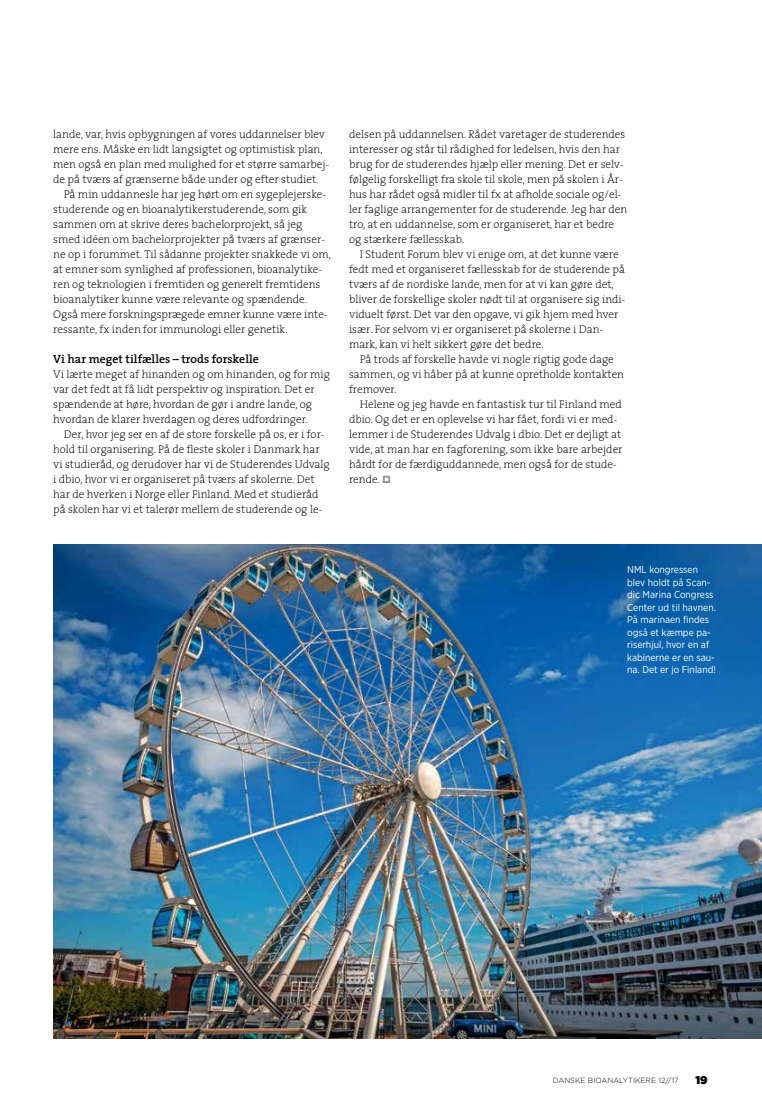
<style>
.page{position:relative;width:762px;height:1117px;background:#fff}
.page>*{position:absolute;margin:0;border:0;box-sizing:border-box;transform-origin:0 0}
.t1{font:600 11.88px "The Serif";color:#000}
.t2{font:200 11.25px/15px "The Serif";color:#000}
.t3{font:900 11.25px "Gotham";color:#000}
.t4{font:10px/12.5px "Gotham Narrow";color:#fff}
.t5{font:300 7.5px "Gotham";color:#000}
</style>
<div class="page">
<img style="left:53px;top:544px;width:709px;height:494px">
<p class="t2" style="left:53px;top:126px;width:273px">lande, var, hvis opbygningen af vores uddannelser blev</p>
<p class="t2" style="left:53px;top:141px;width:271px">mere ens. Måske en lidt langsigtet og optimistisk plan,</p>
<p class="t2" style="left:53px;top:156px;width:278px">men også en plan med mulighed for et større samarbej-</p>
<p class="t2" style="left:53px;top:171px;width:267px">de på tværs af grænserne både under og efter studiet.</p>
<p class="t2" style="left:64px;top:186px;width:264px">På min uddannesle har jeg hørt om en sygeplejerske-</p>
<p class="t2" style="left:53px;top:201px;width:255px">studerende og en bioanalytikerstuderende, som gik</p>
<p class="t2" style="left:53px;top:216px;width:251px">sammen om at skrive deres bachelorprojekt, så jeg</p>
<p class="t2" style="left:53px;top:231px;width:273px">smed idéen om bachelorprojekter på tværs af grænser-</p>
<p class="t2" style="left:53px;top:246px;width:279px">ne op i forummet. Til sådanne projekter snakkede vi om,</p>
<p class="t2" style="left:53px;top:261px;width:271px">at emner som synlighed af professionen, bioanalytike-</p>
<p class="t2" style="left:53px;top:276px;width:269px">ren og teknologien i fremtiden og generelt fremtidens</p>
<p class="t2" style="left:53px;top:291px;width:255px">bioanalytiker kunne være relevante og spændende.</p>
<p class="t2" style="left:53px;top:306px;width:276px">Også mere forskningsprægede emner kunne være inte-</p>
<p class="t2" style="left:53px;top:321px;width:236px">ressante, fx inden for immunologi eller genetik.</p>
<p class="t1" style="left:53px;top:349px;width:207px">Vi har meget tilfælles – trods forskelle</p>
<p class="t2" style="left:53px;top:366px;width:278px">Vi lærte meget af hinanden og om hinanden, og for mig var det fedt at få lidt perspektiv og inspiration. Det er spændende at høre, hvordan de gør i andre lande, og hvordan de klarer hverdagen og deres udfordringer.</p>
<p class="t2" style="left:53px;top:426px;width:278px;text-indent:11px">Der, hvor jeg ser en af de store forskelle på os, er i for&shy;hold til organisering. På de fleste skoler i Danmark har vi studieråd, og derudover har vi de Studerendes Udvalg i dbio, hvor vi er organiseret på tværs af skolerne. Det har de hverken i Norge eller Finland. Med et studieråd på skolen har vi et talerør mellem de studerende og le-</p>
<p class="t2" style="left:349px;top:126px;width:280px">delsen på uddannelsen. Rådet varetager de studerendes interesser og står til rådighed for ledelsen, hvis den har brug for de studerendes hjælp eller mening. Det er selv&shy;følgelig forskelligt fra skole til skole, men på skolen i År&shy;hus har rådet også midler til fx at afholde sociale og/el&shy;ler faglige arrangementer for de studerende. Jeg har den tro, at en uddannelse, som er organiseret, har et bedre og stærkere fællesskab.</p>
<p class="t2" style="left:349px;top:246px;width:278px;text-indent:11px">I Student Forum blev vi enige om, at det kunne være fedt med et organiseret fællesskab for de studerende på tværs af de nordiske lande, men for at vi kan gøre det, bliver de forskellige skoler nødt til at organisere sig indi&shy;viduelt først. Det var den opgave, vi gik hjem med hver især. For selvom vi er organiseret på skolerne i Dan&shy;mark, kan vi helt sikkert gøre det bedre.</p>
<p class="t2" style="left:349px;top:351px;width:276px;text-indent:11px">På trods af forskelle havde vi nogle rigtig gode dage sammen, og vi håber på at kunne opretholde kontakten fremover.</p>
<p class="t2" style="left:349px;top:396px;width:275px;text-indent:11px">Helene og jeg havde en fantastisk tur til Finland med dbio. Og det er en oplevelse vi har fået, fordi vi er med&shy;lemmer i de Studerendes Udvalg i dbio. Det er dejligt at vide, at man har en fagforening, som ikke bare arbejder hårdt for de færdiguddannede, men også for de stude&shy;rende.</p>
<p class="t4" style="left:627px;top:563px;width:90px">NML kongressen blev holdt på Scan&shy;dic Marina Congress<br>Center ud til havnen.<br>På marinaen findes også et kæmpe pa&shy;riserhjul, hvor en af kabinerne er en sau&shy;na. Det er jo Finland!</p>
<p class="t5" style="left:553px;top:1075px;width:127px">DANSKE BIOANALYTIKERE 12//17</p>
<p class="t3" style="left:695px;top:1071px;width:14px">19</p>
</div>
